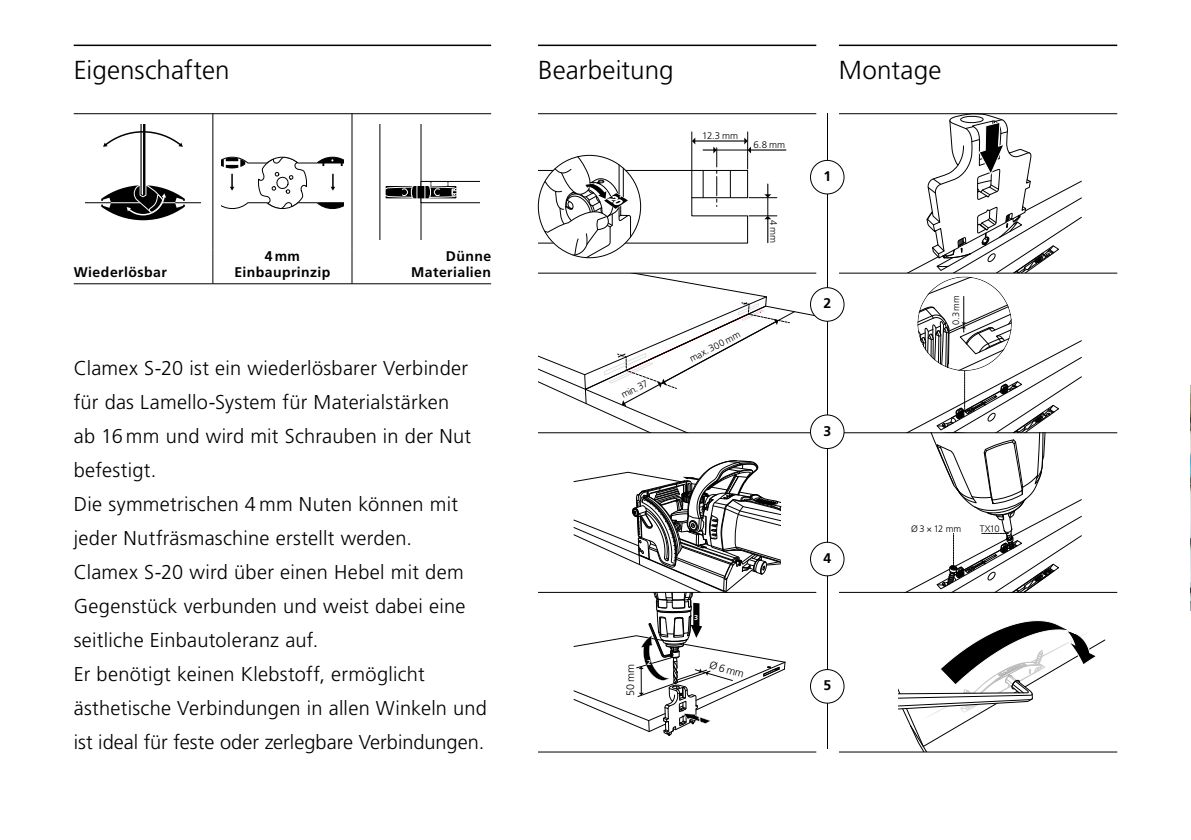
<style>
.page{position:relative;width:1191px;height:840px;background:#fff}
.page>*{position:absolute;margin:0;border:0;box-sizing:border-box;transform-origin:0 0}
.t1{font:300 26px "Frutiger LT Pro";letter-spacing:.005em;color:#000}
.t2{font:300 20px/34px "Frutiger LT Pro";letter-spacing:.015em;color:#000}
.t3{font:700 14px/16px "Frutiger LT Pro";letter-spacing:.03em;color:#000;text-align:center}
.t4{font:300 10.8px "Frutiger LT Pro";color:#000}
.t5{font:300 9.6px "Frutiger LT Pro";color:#000}
.t6{font:300 9.4px "Frutiger LT Pro";letter-spacing:-.035em;color:#000}
.t7{font:700 7.2px "Frutiger LT Pro";color:#fff}
</style>
<div class="page">
<img style="left:1190px;top:386px;width:1px;height:224px">
<hr style="left:538px;top:272px;width:278px;height:1px;background:#000">
<hr style="left:538px;top:432px;width:278px;height:1px;background:#000">
<hr style="left:538px;top:591px;width:278px;height:1px;background:#000">
<hr style="left:538px;top:751px;width:278px;height:1px;background:#000">
<hr style="left:691px;top:132px;width:1px;height:65px;background:#000">
<hr style="left:747px;top:132px;width:1px;height:37px;background:#000">
<hr style="left:750px;top:149px;width:36px;height:1px;background:#000">
<svg style="left:538px;top:273px;width:273px;height:159px"></svg>
<svg style="left:573px;top:460px;width:212px;height:275px"></svg>
<hr style="left:839px;top:272px;width:278px;height:1px;background:#000">
<hr style="left:839px;top:432px;width:278px;height:1px;background:#000">
<hr style="left:839px;top:591px;width:278px;height:1px;background:#000">
<hr style="left:839px;top:751px;width:278px;height:1px;background:#000">
<svg style="left:886px;top:114px;width:195px;height:478px"></svg>
<svg style="left:898px;top:620px;width:207px;height:131px"></svg>
<div style="left:811px;top:98px;width:36px;height:652px;background:#000;opacity:.6"></div>
<div style="left:810px;top:160px;width:34px;height:34px;background:#fff;border-radius:50%"></div>
<div style="left:810px;top:160px;width:34px;height:34px;border:1px solid #000;border-radius:50%"></div>
<div style="left:810px;top:287px;width:34px;height:34px;background:#fff;border-radius:50%"></div>
<div style="left:810px;top:287px;width:34px;height:34px;border:1px solid #000;border-radius:50%"></div>
<div style="left:810px;top:415px;width:34px;height:33px;background:#fff;border-radius:50%"></div>
<div style="left:810px;top:414px;width:34px;height:34px;border:1px solid #000;border-radius:50%"></div>
<div style="left:810px;top:542px;width:34px;height:33px;background:#fff;border-radius:50%"></div>
<div style="left:810px;top:541px;width:34px;height:34px;border:1px solid #000;border-radius:50%"></div>
<div style="left:810px;top:669px;width:34px;height:33px;background:#fff;border-radius:50%"></div>
<div style="left:810px;top:669px;width:34px;height:34px;border:1px solid #000;border-radius:50%"></div>
<hr style="left:212px;top:249px;width:1px;height:34px;background:#000">
<hr style="left:352px;top:249px;width:1px;height:34px;background:#000">
<hr style="left:74px;top:283px;width:139px;height:1px;background:#000">
<hr style="left:213px;top:283px;width:139px;height:1px;background:#000">
<hr style="left:352px;top:283px;width:139px;height:1px;background:#000">
<hr style="left:352px;top:113px;width:1px;height:136px;background:#000">
<hr style="left:212px;top:113px;width:1px;height:136px;background:#000">
<svg style="left:85px;top:125px;width:116px;height:95px"></svg>
<svg style="left:222px;top:156px;width:121px;height:54px"></svg>
<svg style="left:379px;top:125px;width:100px;height:114px"></svg>
<hr style="left:538px;top:45px;width:278px;height:1px;background:#000">
<hr style="left:538px;top:113px;width:278px;height:1px;background:#000">
<hr style="left:839px;top:45px;width:278px;height:1px;background:#000">
<hr style="left:839px;top:113px;width:278px;height:1px;background:#000">
<hr style="left:74px;top:45px;width:417px;height:1px;background:#000">
<hr style="left:74px;top:113px;width:417px;height:1px;background:#000">
<svg style="left:538px;top:137px;width:239px;height:121px"></svg>
<h1 class="t1" style="left:74px;top:55px;width:157px">Eigenschaften</h1>
<h1 class="t1" style="left:538px;top:55px;width:137px">Bearbeitung</h1>
<h1 class="t1" style="left:839px;top:55px;width:104px">Montage</h1>
<p class="t3" style="left:74px;top:264px;width:95px">Wiederlösbar</p>
<p class="t3" style="left:234px;top:248px;width:98px">4mm<br>Einbauprinzip</p>
<p class="t3" style="left:411px;top:248px;width:81px;text-align:right">Dünne<br>Materialien</p>
<p class="t2" style="left:74px;top:350px;width:415px">Clamex S-20 ist ein wiederlösbarer Verbinder für das Lamello-System für Materialstärken<br>ab 16 mm und wird mit Schrauben in der Nut befestigt.<br>Die symmetrischen 4 mm Nuten können mit jeder Nutfräsmaschine erstellt werden.<br>Clamex S-20 wird über einen Hebel mit dem Gegenstück verbunden und weist dabei eine seitliche Einbautoleranz auf.<br>Er benötigt keinen Klebstoff, ermöglicht ästhetische Verbindungen in allen Winkeln und ist ideal für feste oder zerlegbare Verbindungen.</p>
<p class="t5" style="left:619px;top:390px;width:30px;rotate:-28deg">min. 37</p>
<p class="t5" style="left:702px;top:130px;width:37px">12.3 mm</p>
<p class="t5" style="left:753px;top:139px;width:33px">6.8 mm</p>
<p class="t5" style="left:779px;top:220px;width:25px;rotate:90deg">4 mm</p>
<p class="t5" style="left:687px;top:354px;width:57px;rotate:-28deg">max. 300 mm</p>
<p class="t3" style="left:823px;top:168px;width:9px">1</p>
<p class="t3" style="left:823px;top:295px;width:9px">2</p>
<p class="t3" style="left:823px;top:422px;width:9px">3</p>
<p class="t7" style="left:694px;top:613px;width:6px">3</p>
<p class="t4" style="left:624px;top:695px;width:33px;rotate:-90deg">50 mm</p>
<p class="t7" style="left:647px;top:657px;width:6px">2</p>
<p class="t4" style="left:711px;top:658px;width:37px;rotate:16deg">Ø6 mm</p>
<p class="t7" style="left:697px;top:715px;width:6px">1</p>
<p class="t3" style="left:823px;top:549px;width:9px">4</p>
<p class="t3" style="left:823px;top:677px;width:9px">5</p>
<p class="t6" style="left:950px;top:324px;width:31px;rotate:-90deg">0.3 mm</p>
<p class="t6" style="left:911px;top:523px;width:52px">Ø 3 × 12 mm</p>
<p class="t6" style="left:979px;top:523px;width:21px">TX10</p>
</div>
